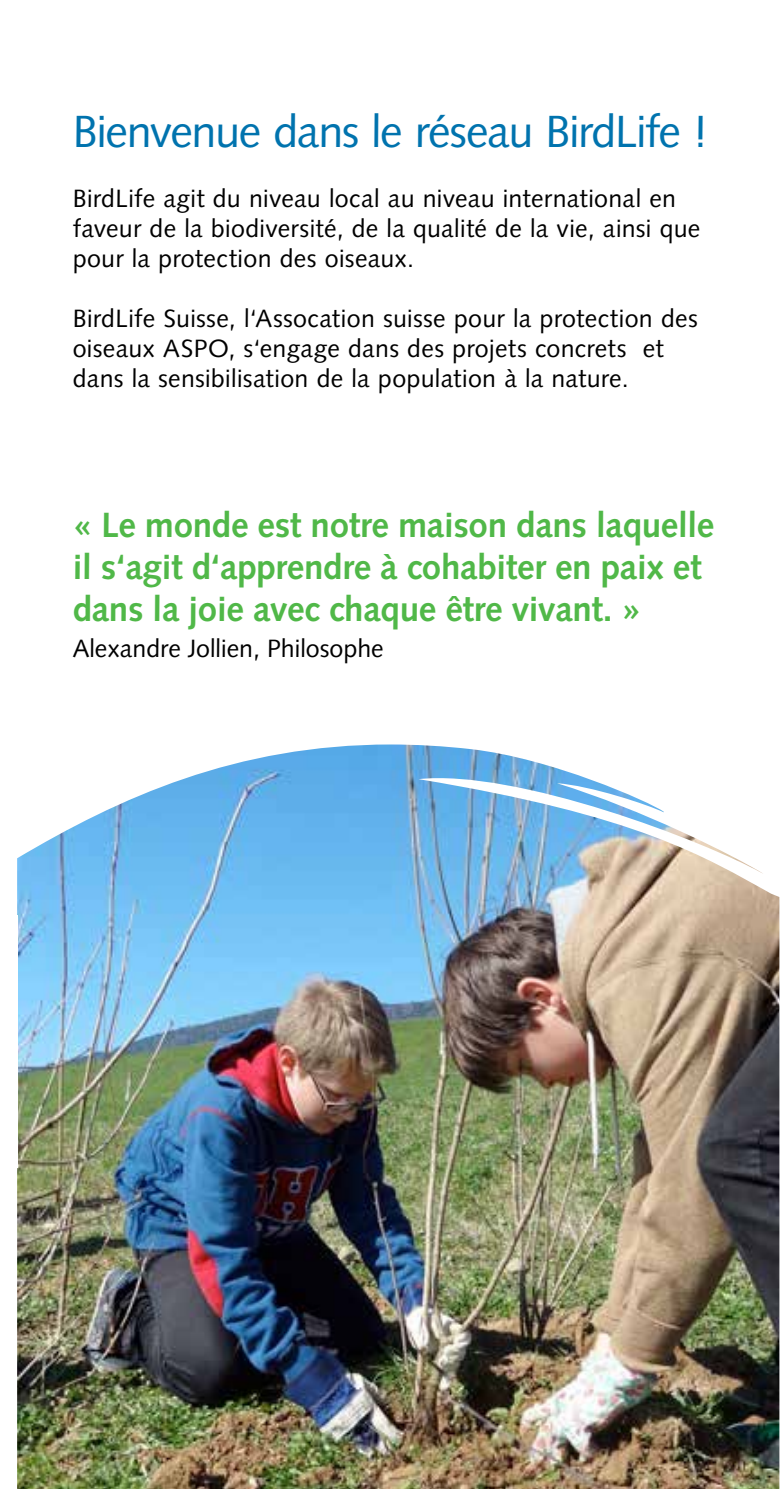
<style>
.page{position:relative;width:780px;height:1489px;background:#fff}
.page>*{position:absolute;margin:0;border:0;box-sizing:border-box;transform-origin:0 0}
.t1{font:45px "Syntax LT";letter-spacing:-.03em;color:#0073ae}
.t2{font:700 35px/42px "Syntax LT";letter-spacing:-.01em;color:#50b848}
.t3{font:25px/30px "Syntax LT";letter-spacing:.01em;color:#000}
</style>
<div class="page">
<img style="left:17px;top:744px;width:762px;height:744px">
<div style="left:0;top:914px;width:18px;height:253px;background:#fff"></div>
<h1 class="t1" style="left:73px;top:105px;width:637px">Bienvenue dans le réseau BirdLife !</h1>
<p class="t3" style="left:73px;top:183px;width:629px">BirdLife agit du niveau local au niveau international en faveur de la biodiversité, de la qualité de la vie, ainsi que pour la protection des oiseaux.</p>
<p class="t3" style="left:73px;top:303px;width:626px">BirdLife Suisse, l‘Assocation suisse pour la protection des oiseaux ASPO, s‘engage dans des projets concrets et dans la sensibilisation de la population à la nature.</p>
<h2 class="t2" style="left:73px;top:504px;width:643px">« Le monde est notre maison dans laquelle il s‘agit d‘apprendre à cohabiter en paix et dans la joie avec chaque être vivant. »</h2>
<p class="t3" style="left:73px;top:633px;width:312px">Alexandre Jollien, Philosophe</p>
</div>
